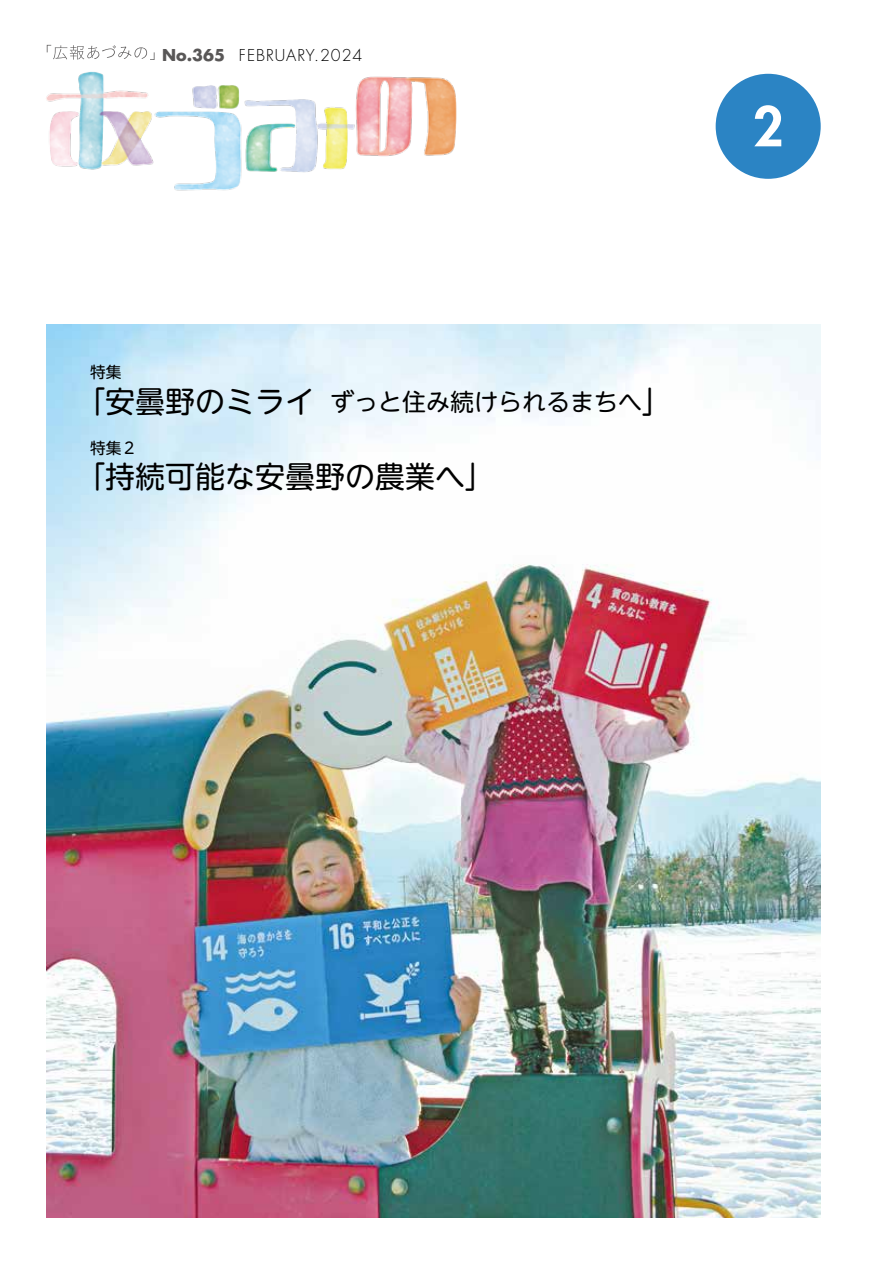
<style>
.page{position:relative;width:893px;height:1263px;background:#fff}
.page>*{position:absolute;margin:0;border:0;box-sizing:border-box;transform-origin:0 0}
.t1{font:800 53.1px "Futura";color:#fff}
.t2{font:30px "UD Shin M Go Pro";color:#000}
.t3{font:24px "UD Shin M Go Pro";color:#000}
.t4{font:300 15.9px "Futura";letter-spacing:.06em;color:#000}
.t5{font:700 15.9px "Futura";color:#595757}
.t6{font:15.75px "UD Shin M Go Pro";color:#000}
</style>
<div class="page">
<img style="left:47px;top:324px;width:774px;height:893px">
<svg style="left:47px;top:45px;width:108px;height:14px"></svg>
<div style="left:716px;top:74px;width:105px;height:105px;background:#2b84c4;border-radius:50%"></div>
<img style="left:46px;top:59px;width:411px;height:132px">
<p class="t5" style="left:162px;top:44px;width:64px">No.365</p>
<p class="t4" style="left:239px;top:45px;width:125px">FEBRUARY.2024</p>
<p class="t6" style="left:90px;top:359px;width:33px">特集</p>
<p class="t2" style="left:75px;top:377px;width:241px">「安曇野のミライ</p>
<p class="t6" style="left:90px;top:435px;width:49px">特集２</p>
<p class="t2" style="left:75px;top:453px;width:421px">「持続可能な安曇野の農業へ「</p>
<p class="t2" style="left:642px;top:377px;width:31px">「</p>
<p class="t3" style="left:330px;top:382px;width:314px">ずっと住み続けられるまちへ</p>
<h1 class="t1" style="left:753px;top:91px;width:32px">2</h1>
</div>
